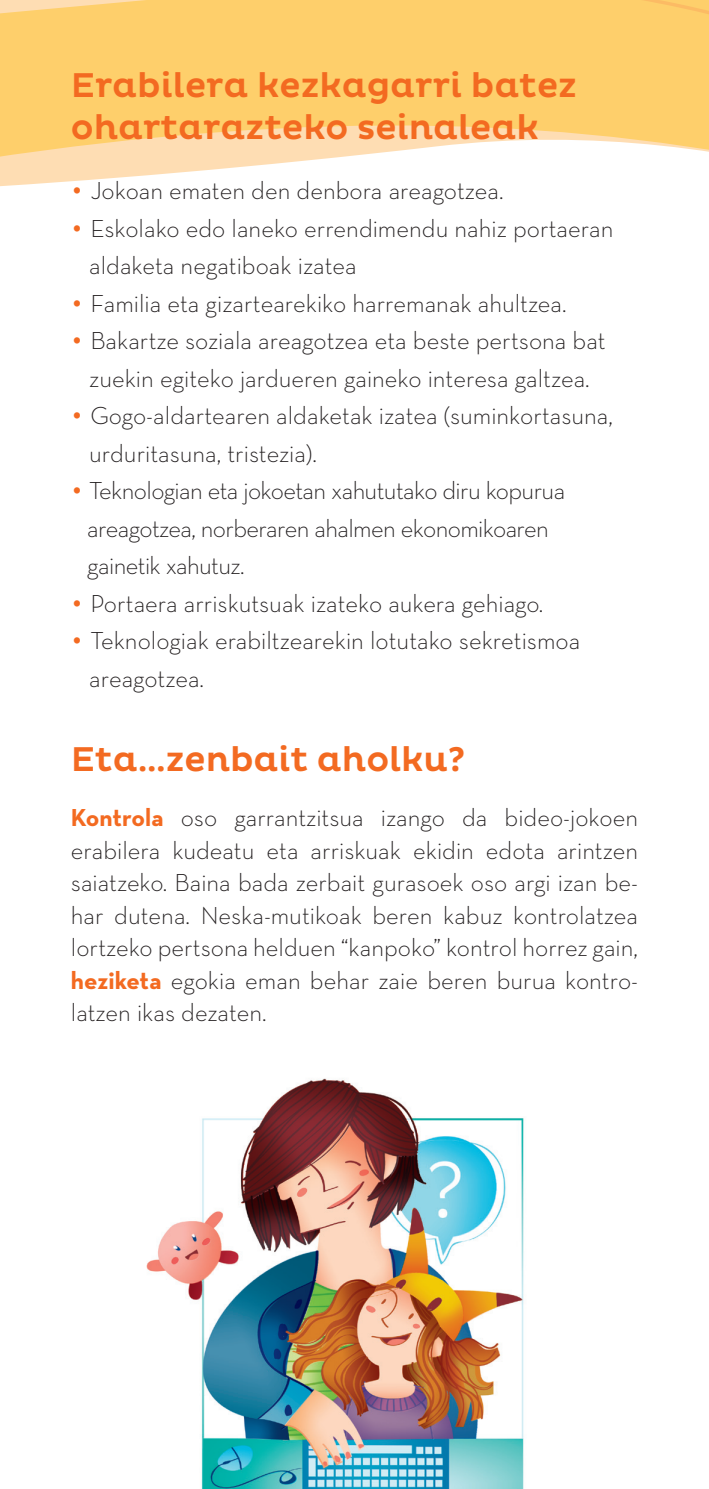
<style>
.page{position:relative;width:709px;height:1489px;background:#fff}
.page>*{position:absolute;margin:0;border:0;box-sizing:border-box;transform-origin:0 0}
.t1{font:500 35px/42px "Pluto";color:#f36a21}
.t2{font:300 25px/32.5px "Neutra Text";color:#231f20}
.t3{font:300 25px/37.5px "Neutra Text";letter-spacing:-.025em;color:#231f20}
.s1{font-family:"Gill Sans";color:#f36a21}
.s2{font-weight:700;color:#f36a21}
</style>
<div class="page">
<svg style="left:0;top:0;width:477px;height:187px;background:#fed688"></svg>
<svg style="left:477px;top:0;width:148px;height:143px;background:#fed071"></svg>
<svg style="left:625px;top:0;width:84px;height:152px;background:#fdd071"></svg>
<img style="left:146px;top:1078px;width:378px;height:410px">
<p class="t1" style="left:71px;top:65px;width:507px">Erabilera kezkagarri batez ohartarazteko seinaleak</p>
<p class="t2" style="left:71px;top:174px;width:434px"><span class="s1">•</span> Jokoan ematen den denbora areagotzea.</p>
<p class="t2" style="left:71px;top:211px;width:544px"><span class="s1">•</span> Eskolako edo laneko errendimendu nahiz portaeran</p>
<p class="t2" style="left:89px;top:249px;width:269px">aldaketa negatiboak izatea</p>
<p class="t2" style="left:71px;top:286px;width:497px"><span class="s1">•</span> Familia eta gizartearekiko harremanak ahultzea.</p>
<p class="t2" style="left:71px;top:324px;width:536px"><span class="s1">•</span> Bakartze soziala areagotzea eta beste pertsona bat</p>
<p class="t2" style="left:89px;top:361px;width:502px">zuekin egiteko jardueren gaineko interesa galtzea.</p>
<p class="t2" style="left:71px;top:399px;width:543px"><span class="s1">•</span> Gogo-aldartearen aldaketak izatea (suminkortasuna,</p>
<p class="t2" style="left:89px;top:436px;width:229px">urduritasuna, tristezia).</p>
<p class="t3" style="left:71px;top:471px;width:496px"><span class="s1">•</span> Teknologian eta jokoetan xahututako diru kopurua</p>
<p class="t3" style="left:87px;top:509px;width:463px">areagotzea, norberaren ahalmen ekonomikoaren gainetik xahutuz.</p>
<p class="t2" style="left:71px;top:586px;width:474px"><span class="s1">•</span> Portaera arriskutsuak izateko aukera gehiago.</p>
<p class="t2" style="left:89px;top:621px;width:492px;line-height:37.5px;text-indent:-18px"><span class="s1">•</span> Teknologiak erabiltzearekin lotutako sekretismoa areagotzea.</p>
<p class="t1" style="left:71px;top:739px;width:396px">Eta…zenbait aholku?</p>
<p class="t2" style="left:71px;top:800px;width:568px;text-align:justify"><span class="s2">Kontrola</span> oso garrantzitsua izango da bideo-jokoen erabilera kudeatu eta arriskuak ekidin edota arintzen saiatzeko. Baina bada zerbait gurasoek oso argi izan be&shy;har dutena. Neska-mutikoak beren kabuz kontrolatzea lortzeko pertsona helduen “kanpoko” kontrol horrez gain, <span class="s2">heziketa</span> egokia eman behar zaie beren burua kontro&shy;latzen ikas dezaten.</p>
</div>
